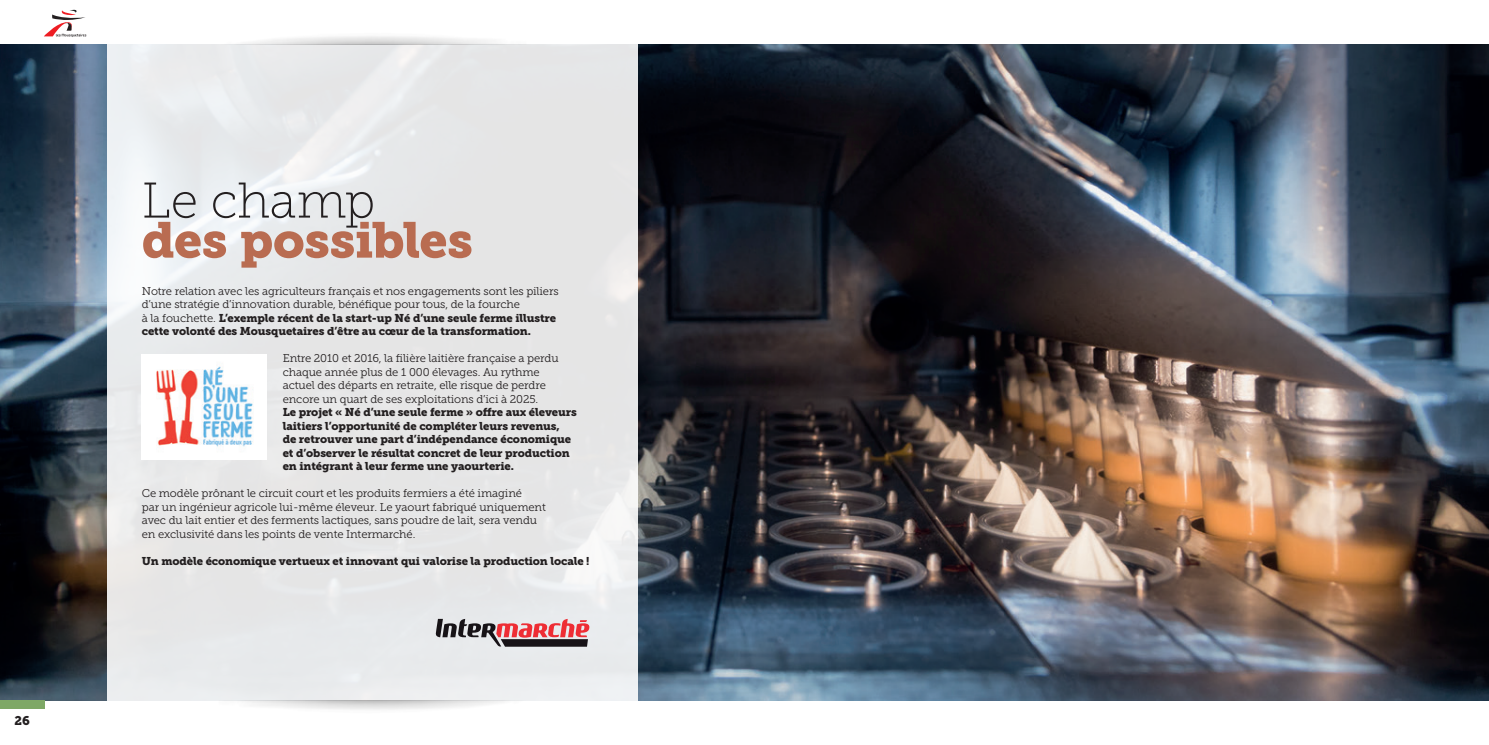
<style>
.page{position:relative;width:1489px;height:745px;background:#fff}
.page>*{position:absolute;margin:0;border:0;box-sizing:border-box;transform-origin:0 0}
.t1{font:50px "Museo Slab 900";letter-spacing:-.01em;color:#b96c51}
.t2{font:50px "Museo Slab 100";letter-spacing:-.005em;color:#231f20}
.t3{font:12.5px "Museo Slab 900";color:#231f20}
.t4{font:11.25px/13.5px "Museo Slab 300";letter-spacing:-.01em;color:#231f20}
.t5{font:11.25px/13.5px "Museo Slab 900";letter-spacing:-.01em;color:#231f20}
.s1{font-family:"Museo Slab 900"}
.s2{font-family:"Museo Slab 300"}
</style>
<div class="page">
<svg style="left:44px;top:10px;width:42px;height:27px"></svg>
<img style="left:0;top:44px;width:1488px;height:656px">
<svg style="left:107px;top:44px;width:530px;height:656px;background:#e7e8e9"></svg>
<img style="left:142px;top:354px;width:124px;height:105px">
<svg style="left:435px;top:618px;width:154px;height:28px;background:#af888c"></svg>
<div style="left:0;top:700px;width:44px;height:8px;background:#7ea866"></div>
<p class="t3" style="left:14px;top:713px;width:17px">26</p>
<p class="t2" style="left:142px;top:173px;width:235px">Le champ</p>
<p class="t1" style="left:142px;top:211px;width:332px">des possibles</p>
<p class="t4" style="left:142px;top:284px;width:418px">Notre relation avec les agriculteurs français et nos engagements sont les piliers d’une stratégie d’innovation durable, bénéfique pour tous, de la fourche<br>à la fouchette. <span class="s1">L’exemple récent de la start-up Né d’une seule ferme illustre cette volonté des Mousquetaires d’être au cœur de la transformation.</span></p>
<p class="t5" style="left:283px;top:351px;width:295px"><span class="s2">Entre 2010 et 2016, la filière laitière française a perdu chaque année plus de 1 000 élevages. Au rythme<br>actuel des départs en retraite, elle risque de perdre encore un quart de ses exploitations d’ici à 2025.<br></span>Le projet « Né d’une seule ferme » offre aux éleveurs laitiers l’opportunité de compléter leurs revenus,<br>de retrouver une part d’indépendance économique et d’observer le résultat concret de leur production en intégrant à leur ferme une yaourterie.</p>
<p class="t4" style="left:142px;top:486px;width:405px">Ce modèle prônant le circuit court et les produits fermiers a été imaginé<br>par un ingénieur agricole lui-même éleveur. Le yaourt fabriqué uniquement avec du lait entier et des ferments lactiques, sans poudre de lait, sera vendu en exclusivité dans les points de vente Intermarché.</p>
<p class="t5" style="left:142px;top:554px;width:449px">Un modèle économique vertueux et innovant qui valorise la production locale !</p>
</div>
